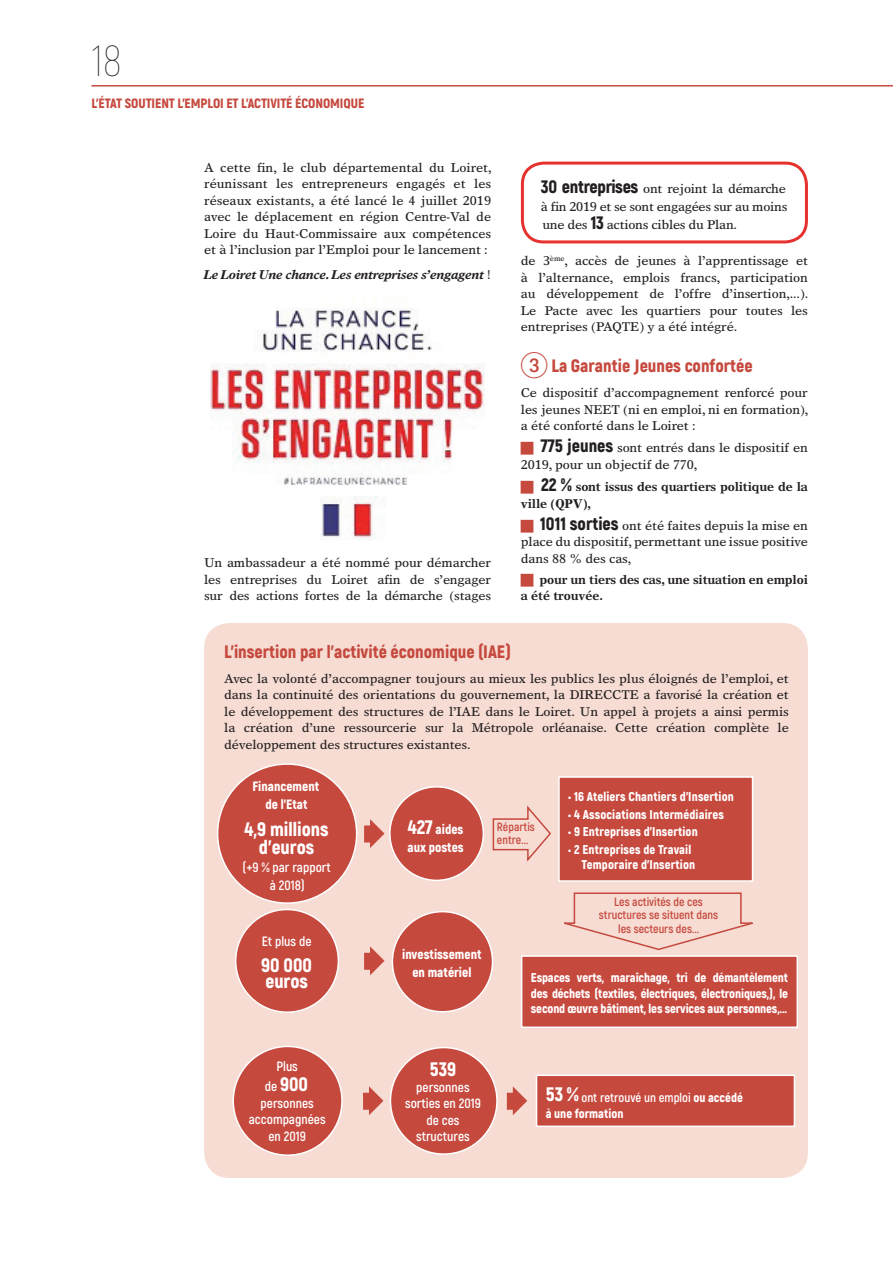
<style>
.page{position:relative;width:893px;height:1263px;background:#fff}
.page>*{position:absolute;margin:0;border:0;box-sizing:border-box;transform-origin:0 0}
.t1{font:100 43.5px "Akrobat";color:#231f20}
.t2{font:900 19.5px/18px "Akrobat";color:#fff;text-align:center}
.t3{font:900 18px "Akrobat";color:#c6493e}
.t4{font:700 13.5px/16.2px "Akrobat";color:#fff;text-align:center}
.t5{font:900 13.5px/18px "Akrobat";color:#fff;text-align:center}
.t6{font:900 13.5px "Akrobat";letter-spacing:-.005em;color:#c6493e}
.t7{font:12.75px/16.5px "Times Europa";letter-spacing:-.01em;color:#231f20;text-align:justify}
.t8{font:900 12.75px/15.3px "Akrobat";letter-spacing:.01em;color:#fff}
.t9{font:700 12.75px/16.5px "Times Europa";letter-spacing:-.01em;color:#231f20}
.t10{font:italic 700 12.75px "Times Europa";letter-spacing:-.01em;color:#231f20}
.t11{font:700 12px/13.5px "Akrobat";color:#c6493e}
.s1{font-weight:400;font-style:normal}
.s2{font-family:"Akrobat";font-weight:900;font-size:18px}
.s3{font-family:"Deco Numbers LH Circle";font-weight:400;font-size:27px}
.s4{font-weight:700;font-size:13.5px}
.s5{font-size:19.5px}
.s6{font-weight:700}
</style>
<div class="page">
<hr style="left:91px;top:85px;width:802px;height:2px;background:#c6493e">
<div style="left:521px;top:162px;width:287px;height:81px;border:3px solid #e6312f;border-radius:21px"></div>
<div style="left:204px;top:623px;width:604px;height:555px;background:#f6dcd3;border-radius:26px"></div>
<img style="left:210px;top:308px;width:275px;height:232px">
<svg style="left:364px;top:819px;width:20px;height:29px"></svg>
<svg style="left:363px;top:1086px;width:20px;height:29px"></svg>
<svg style="left:507px;top:1086px;width:20px;height:29px"></svg>
<svg style="left:364px;top:946px;width:20px;height:29px"></svg>
<div style="left:218px;top:764px;width:139px;height:139px;background:#c6493e;border-radius:50%"></div>
<div style="left:233px;top:1046px;width:109px;height:109px;background:#c6493e;border-radius:50%"></div>
<div style="left:232px;top:1046px;width:111px;height:110px;border:2px solid #fff;border-radius:50%"></div>
<div style="left:236px;top:909px;width:102px;height:103px;background:#c6493e;border-radius:50%"></div>
<div style="left:235px;top:909px;width:104px;height:104px;border:2px solid #fff;border-radius:50%"></div>
<div style="left:390px;top:787px;width:93px;height:93px;background:#c6493e;border-radius:50%"></div>
<div style="left:389px;top:786px;width:95px;height:95px;border:2px solid #fff;border-radius:50%"></div>
<div style="left:390px;top:1047px;width:107px;height:107px;background:#c6493e;border-radius:50%"></div>
<div style="left:390px;top:1047px;width:108px;height:108px;border:2px solid #fff;border-radius:50%"></div>
<div style="left:392px;top:912px;width:100px;height:100px;background:#c6493e;border-radius:50%"></div>
<div style="left:392px;top:911px;width:101px;height:101px;border:2px solid #fff;border-radius:50%"></div>
<div style="left:559px;top:777px;width:193px;height:104px;background:#c6493e"></div>
<div style="left:558px;top:776px;width:195px;height:106px;border:2px solid #fff"></div>
<div style="left:536px;top:1075px;width:258px;height:51px;background:#c6493e"></div>
<div style="left:536px;top:1074px;width:259px;height:53px;border:2px solid #fff"></div>
<div style="left:522px;top:956px;width:275px;height:71px;background:#c6493e"></div>
<div style="left:521px;top:955px;width:277px;height:73px;border:2px solid #fff"></div>
<svg style="left:492px;top:805px;width:59px;height:57px"></svg>
<svg style="left:564px;top:892px;width:189px;height:59px"></svg>
<h1 class="t1" style="left:91px;top:35px;width:32px">18</h1>
<p class="t6" style="left:91px;top:95px;width:274px">L’ÉTAT SOUTIENT L’EMPLOI ET L’ACTIVITÉ ÉCONOMIQUE</p>
<p class="t7" style="left:204px;top:159px;width:289px">A cette fin, le club départemental du Loiret, réunissant les entrepreneurs engagés et les réseaux existants, a été lancé le 4 juillet 2019 avec le déplacement en région Centre-Val de Loire du Haut-Commissaire aux compétences et à l’inclusion par l’Emploi pour le lancement :</p>
<p class="t10" style="left:204px;top:267px;width:289px">Le Loiret Une chance. Les entreprises s’engagent <span class="s1">!</span></p>
<p class="t7" style="left:204px;top:554px;width:288px">Un ambassadeur a été nommé pour démarcher les entreprises du Loiret afin de s’engager sur des actions fortes de la démarche (stages</p>
<p class="t7" style="left:541px;top:179px;width:248px;line-height:18px"><span class="s2">30 entreprises</span> ont rejoint la démarche à fin 2019 et se sont engagées sur au moins une des <span class="s2">13</span> actions cibles du Plan.</p>
<p class="t7" style="left:521px;top:252px;width:289px">de 3<sup>ème</sup>, accès de jeunes à l’apprentissage et à l’alternance, emplois francs, participation au développement de l’offre d’insertion,...).<br>Le Pacte avec les quartiers pour toutes les entreprises (PAQTE) y a été intégré.</p>
<h3 class="t3" style="left:521px;top:354px;width:233px"><span class="s3">3</span> La Garantie Jeunes confortée</h3>
<p class="t7" style="left:521px;top:384px;width:289px">Ce dispositif d’accompagnement renforcé pour les jeunes NEET (ni en emploi, ni en formation), a été conforté dans le Loiret :</p>
<p class="t7" style="left:521px;top:439px;width:289px;text-indent:20px"><span class="s2">775 jeunes</span> sont entrés dans le dispositif en<br>2019, pour un objectif de 770,</p>
<p class="t9" style="left:521px;top:478px;width:289px;text-indent:20px"><span class="s2">22 %</span> sont issus des quartiers politique de la ville (QPV),</p>
<p class="t7" style="left:521px;top:517px;width:289px;text-indent:19px"><span class="s2">1011 sorties</span> ont été faites depuis la mise en place du dispositif, permettant une issue positive dans 88 % des cas,</p>
<p class="t9" style="left:521px;top:571px;width:289px;text-indent:19px">pour un tiers des cas, une situation en emploi a été trouvée.</p>
<h3 class="t3" style="left:224px;top:640px;width:288px">L’insertion par l’activité économique (IAE)</h3>
<p class="t7" style="left:224px;top:670px;width:566px">Avec la volonté d’accompagner toujours au mieux les publics les plus éloignés de l’emploi, et dans la continuité des orientations du gouvernement, la DIRECCTE a favorisé la création et le développement des structures de l’IAE dans le Loiret. Un appel à projets a ainsi permis la création d’une ressourcerie sur la Métropole orléanaise. Cette création complète le développement des structures existantes.</p>
<p class="t5" style="left:252px;top:777px;width:68px">Financement de l’Etat</p>
<h2 class="t2" style="left:245px;top:819px;width:86px">4,9 millions d’euros</h2>
<p class="t4" style="left:242px;top:858px;width:90px;line-height:18px">(+9 % par rapport à 2018)</p>
<p class="t4" style="left:262px;top:933px;width:51px">Et plus de</p>
<h2 class="t2" style="left:261px;top:956px;width:52px;line-height:16.5px;text-align:left">90 000 euros</h2>
<p class="t4" style="left:277px;top:1058px;width:23px">Plus</p>
<h2 class="t2" style="left:265px;top:1075px;width:45px"><span class="s4">de</span> 900</h2>
<p class="t4" style="left:249px;top:1095px;width:78px">personnes accompagnées en 2019</p>
<p class="t5" style="left:407px;top:820px;width:58px;text-align:left"><span class="s5">427</span> aides aux postes</p>
<p class="t5" style="left:402px;top:945px;width:81px">investissement en matériel</p>
<p class="t11" style="left:497px;top:820px;width:39px">Répartis entre...</p>
<p class="t8" style="left:568px;top:789px;width:167px">• 16 Ateliers Chantiers d’Insertion</p>
<p class="t8" style="left:568px;top:806px;width:157px">• 4 Associations Intermédiaires</p>
<p class="t8" style="left:568px;top:824px;width:131px">• 9 Entreprises d’Insertion</p>
<p class="t8" style="left:582px;top:841px;width:115px;text-indent:-13px">• 2 Entreprises de Travail<br>Temporaire d’Insertion</p>
<p class="t11" style="left:599px;top:895px;width:121px;text-align:center">Les activités de ces structures se situent dans les secteurs des...</p>
<p class="t8" style="left:531px;top:970px;width:259px;text-align:justify">Espaces verts, maraîchage, tri de démantèlement des déchets (textiles, électriques, électroniques,), le second œuvre bâtiment, les services aux personnes,...</p>
<h2 class="t2" style="left:430px;top:1060px;width:28px">539</h2>
<p class="t4" style="left:405px;top:1079px;width:77px">personnes sorties en 2019 de ces structures</p>
<p class="t8" style="left:546px;top:1090px;width:199px"><span class="s5">53 %</span> <span class="s6">ont retrouvé un emploi</span> ou accédé à une formation</p>
</div>
